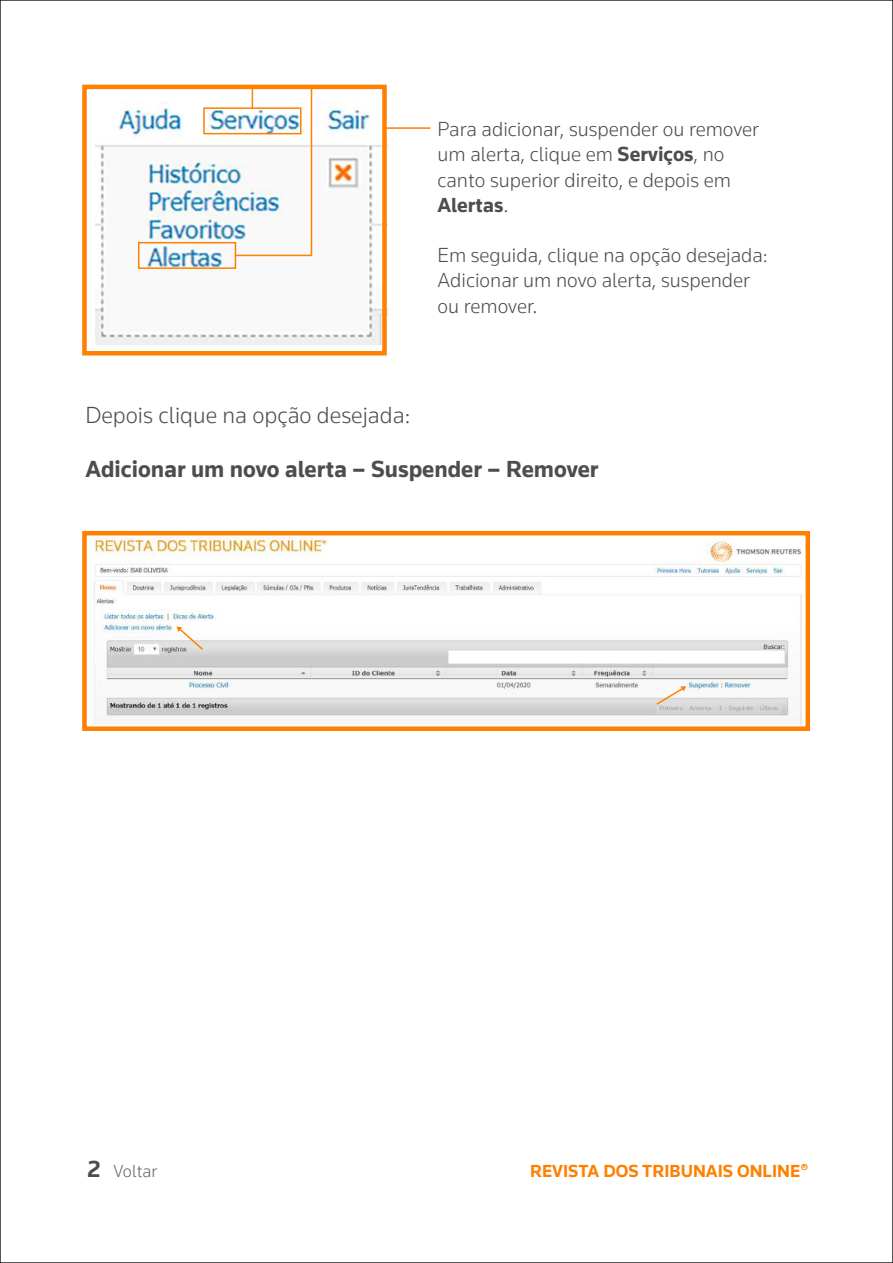
<style>
.page{position:relative;width:893px;height:1263px;background:#fff}
.page>*{position:absolute;margin:0;border:0;box-sizing:border-box;transform-origin:0 0}
.t1{font:700 24px "Knowledge 2017";color:#4d4d4d}
.t2{font:300 24px "Knowledge 2017";color:#4d4d4d}
.t3{font:300 21px/25.2px "Knowledge 2017";color:#4d4d4d}
.t4{font:700 18px "Knowledge 2017";color:#ff8000}
.t5{font:300 18px "Knowledge 2017";letter-spacing:-.005em;color:#666}
.t6{font:700 4.5px "Knowledge 2017";color:#ff8000}
.s1{font-weight:700}
.s2{font-weight:700;font-size:24px;color:#4d4d4d}
</style>
<div class="page">
<img style="left:95px;top:102px;width:287px;height:242px">
<img style="left:90px;top:537px;width:712px;height:188px">
<div style="left:82px;top:531px;width:728px;height:200px;border:4px solid #ff8000"></div>
<hr style="left:384px;top:127px;width:46px;height:2px;background:#ff8000">
<div style="left:82px;top:85px;width:305px;height:270px;border:4px solid #ff8000"></div>
<svg style="left:655px;top:686px;width:31px;height:20px"></svg>
<svg style="left:176px;top:626px;width:29px;height:25px"></svg>
<div style="left:203px;top:107px;width:99px;height:27px;border:2px solid #ff8000"></div>
<div style="left:138px;top:242px;width:98px;height:27px;border:2px solid #ff8000"></div>
<svg style="left:234px;top:85px;width:79px;height:172px"></svg>
<svg style="left:801px;top:1164px;width:6px;height:6px"></svg>
<p class="t3" style="left:437px;top:116px;width:323px">Para adicionar, suspender ou remover um alerta, clique em <span class="s1">Serviços</span>, no canto superior direito, e depois em<br><span class="s1">Alertas</span>.</p>
<p class="t3" style="left:437px;top:242px;width:332px">Em seguida, clique na opção desejada:<br>Adicionar um novo alerta, suspender ou remover.</p>
<p class="t2" style="left:86px;top:400px;width:326px">Depois clique na opção desejada:</p>
<p class="t1" style="left:86px;top:454px;width:514px">Adicionar um novo alerta – Suspender – Remover</p>
<p class="t5" style="left:87px;top:1160px;width:71px"><span class="s2">2</span> Voltar</p>
<p class="t4" style="left:530px;top:1160px;width:272px">REVISTA DOS TRIBUNAIS ONLINE</p>
<p class="t6" style="left:803px;top:1164px;width:5px">R</p>
</div>
